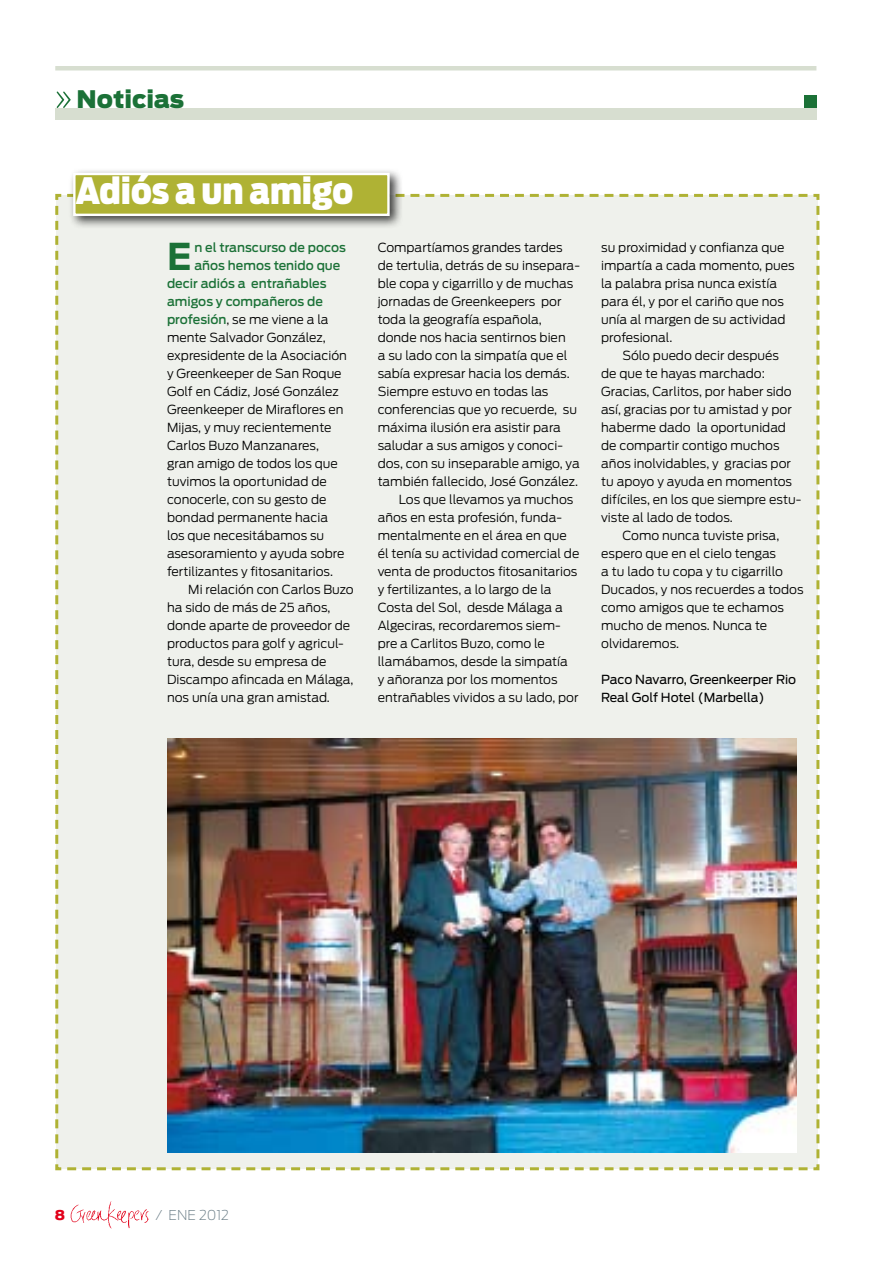
<style>
.page{position:relative;width:893px;height:1263px;background:#fff}
.page>*{position:absolute;margin:0;border:0;box-sizing:border-box;transform-origin:0 0}
.t1{font:700 36.75px "Antenna";color:#1b7137}
.t2{font:900 36px "Antenna Cond";color:#fff}
.t3{font:900 24px "Antenna";color:#1b7137}
.t4{font:200 13.5px "Antenna";color:#697c86}
.t5{font:900 13.5px "Antenna";color:#e2001a}
.t6{font:300 12.45px/18px "Antenna";color:#000}
.t7{font:500 12.45px "Antenna";color:#1b7137}
.t8{font:12.45px/18px "Antenna";color:#000}
.s1{font-weight:500;color:#1b7137}
</style>
<div class="page">
<div style="left:55px;top:108px;width:761px;height:11px;background:#d7ded0"></div>
<div style="left:55px;top:66px;width:761px;height:5px;background:#d7ded0"></div>
<svg style="left:57px;top:92px;width:14px;height:16px"></svg>
<div style="left:804px;top:95px;width:12px;height:13px;background:#1b7137"></div>
<div style="left:55px;top:193px;width:765px;height:978px;background:#eff1ec"></div>
<div style="left:68px;top:167px;width:335px;height:62px;background:#000;opacity:.75"></div>
<div style="left:74px;top:174px;width:314px;height:41px;background:#afb234"></div>
<div style="left:73px;top:173px;width:317px;height:43px;border:2px solid #fff"></div>
<img style="left:168px;top:738px;width:628px;height:414px">
<img style="left:70px;top:1201px;width:79px;height:28px">
<h3 class="t3" style="left:77px;top:85px;width:109px">Noticias</h3>
<h2 class="t2" style="left:76px;top:169px;width:279px">Adiós a un amigo</h2>
<h1 class="t1" style="left:167px;top:235px;width:26px">E</h1>
<p class="t7" style="left:194px;top:240px;width:153px">n el transcurso de pocos</p>
<p class="t7" style="left:194px;top:258px;width:148px">años hemos tenido que</p>
<p class="t7" style="left:167px;top:276px;width:161px">decir adiós a entrañables</p>
<p class="t7" style="left:167px;top:294px;width:157px">amigos y compañeros de</p>
<p class="t6" style="left:167px;top:311px;width:163px"><span class="s1">profesión</span>, se me viene a la</p>
<p class="t6" style="left:167px;top:329px;width:160px">mente Salvador González,</p>
<p class="t6" style="left:167px;top:347px;width:181px">expresidente de la Asociación</p>
<p class="t6" style="left:167px;top:365px;width:176px">y Greenkeeper de San Roque</p>
<p class="t6" style="left:167px;top:383px;width:173px">Golf en Cádiz, José González</p>
<p class="t6" style="left:167px;top:401px;width:178px">Greenkeeper de Miraflores en</p>
<p class="t6" style="left:167px;top:419px;width:166px">Mijas, y muy recientemente</p>
<p class="t6" style="left:167px;top:437px;width:153px">Carlos Buzo Manzanares,</p>
<p class="t6" style="left:167px;top:455px;width:172px">gran amigo de todos los que</p>
<p class="t6" style="left:167px;top:473px;width:161px">tuvimos la oportunidad de</p>
<p class="t6" style="left:167px;top:491px;width:161px">conocerle, con su gesto de</p>
<p class="t6" style="left:167px;top:509px;width:163px">bondad permanente hacia</p>
<p class="t6" style="left:167px;top:527px;width:159px">los que necesitábamos su</p>
<p class="t6" style="left:167px;top:545px;width:179px">asesoramiento y ayuda sobre</p>
<p class="t6" style="left:167px;top:563px;width:167px">fertilizantes y fitosanitarios.</p>
<p class="t6" style="left:188px;top:581px;width:167px">Mi relación con Carlos Buzo</p>
<p class="t6" style="left:167px;top:599px;width:165px">ha sido de más de 25 años,</p>
<p class="t6" style="left:167px;top:617px;width:185px">donde aparte de proveedor de</p>
<p class="t6" style="left:167px;top:635px;width:178px">productos para golf y agricul-</p>
<p class="t6" style="left:167px;top:653px;width:161px">tura, desde su empresa de</p>
<p class="t6" style="left:167px;top:671px;width:188px">Discampo afincada en Málaga,</p>
<p class="t6" style="left:167px;top:689px;width:164px">nos unía una gran amistad.</p>
<p class="t6" style="left:378px;top:239px;width:187px">Compartíamos grandes tardes</p>
<p class="t6" style="left:378px;top:257px;width:204px">de tertulia, detrás de su insepara-</p>
<p class="t6" style="left:378px;top:275px;width:197px">ble copa y cigarrillo y de muchas</p>
<p class="t6" style="left:378px;top:293px;width:185px">jornadas de Greenkeepers por</p>
<p class="t6" style="left:378px;top:311px;width:166px">toda la geografía española,</p>
<p class="t6" style="left:378px;top:329px;width:190px">donde nos hacia sentirnos bien</p>
<p class="t6" style="left:378px;top:347px;width:191px">a su lado con la simpatía que el</p>
<p class="t6" style="left:378px;top:365px;width:193px">sabía expresar hacia los demás.</p>
<p class="t6" style="left:378px;top:383px;width:172px">Siempre estuvo en todas las</p>
<p class="t6" style="left:378px;top:401px;width:201px">conferencias que yo recuerde, su</p>
<p class="t6" style="left:378px;top:419px;width:185px">máxima ilusión era asistir para</p>
<p class="t6" style="left:378px;top:437px;width:187px">saludar a sus amigos y conoci-</p>
<p class="t6" style="left:378px;top:455px;width:204px">dos, con su inseparable amigo, ya</p>
<p class="t6" style="left:378px;top:473px;width:202px">también fallecido, José González.</p>
<p class="t6" style="left:399px;top:491px;width:176px">Los que llevamos ya muchos</p>
<p class="t6" style="left:378px;top:509px;width:186px">años en esta profesión, funda-</p>
<p class="t6" style="left:378px;top:527px;width:191px">mentalmente en el área en que</p>
<p class="t6" style="left:378px;top:545px;width:203px">él tenía su actividad comercial de</p>
<p class="t6" style="left:378px;top:563px;width:201px">venta de productos fitosanitarios</p>
<p class="t6" style="left:378px;top:581px;width:175px">y fertilizantes, a lo largo de la</p>
<p class="t6" style="left:378px;top:599px;width:187px">Costa del Sol, desde Málaga a</p>
<p class="t6" style="left:378px;top:617px;width:184px">Algeciras, recordaremos siem-</p>
<p class="t6" style="left:378px;top:635px;width:169px">pre a Carlitos Buzo, como le</p>
<p class="t6" style="left:378px;top:653px;width:192px">llamábamos, desde la simpatía</p>
<p class="t6" style="left:378px;top:671px;width:181px">y añoranza por los momentos</p>
<p class="t6" style="left:378px;top:689px;width:202px">entrañables vividos a su lado, por</p>
<p class="t6" style="left:601px;top:239px;width:195px">su proximidad y confianza que impartía a cada momento, pues la palabra prisa nunca existía para él, y por el cariño que nos unía al margen de su actividad profesional.</p>
<p class="t6" style="left:622px;top:347px;width:158px">Sólo puedo decir después</p>
<p class="t6" style="left:601px;top:365px;width:165px">de que te hayas marchado:</p>
<p class="t6" style="left:601px;top:383px;width:192px">Gracias, Carlitos, por haber sido</p>
<p class="t6" style="left:601px;top:401px;width:192px">así, gracias por tu amistad y por</p>
<p class="t6" style="left:601px;top:419px;width:186px">haberme dado la oportunidad</p>
<p class="t6" style="left:601px;top:437px;width:180px">de compartir contigo muchos</p>
<p class="t6" style="left:601px;top:455px;width:191px">años inolvidables, y gracias por</p>
<p class="t6" style="left:601px;top:473px;width:192px">tu apoyo y ayuda en momentos</p>
<p class="t6" style="left:601px;top:491px;width:202px">difíciles, en los que siempre estu-</p>
<p class="t6" style="left:601px;top:509px;width:133px">viste al lado de todos.</p>
<p class="t6" style="left:622px;top:527px;width:158px">Como nunca tuviste prisa,</p>
<p class="t6" style="left:601px;top:545px;width:176px">espero que en el cielo tengas</p>
<p class="t6" style="left:601px;top:563px;width:183px">a tu lado tu copa y tu cigarrillo</p>
<p class="t6" style="left:601px;top:581px;width:204px">Ducados, y nos recuerdes a todos</p>
<p class="t6" style="left:601px;top:599px;width:184px">como amigos que te echamos</p>
<p class="t6" style="left:601px;top:617px;width:168px">mucho de menos. Nunca te</p>
<p class="t6" style="left:601px;top:635px;width:79px">olvidaremos.</p>
<p class="t8" style="left:601px;top:671px;width:197px">Paco Navarro, Greenkeerper Rio<br>Real Golf Hotel (Marbella)</p>
<p class="t5" style="left:55px;top:1207px;width:12px">8</p>
<p class="t4" style="left:156px;top:1207px;width:75px">/ ENE 2012</p>
</div>
